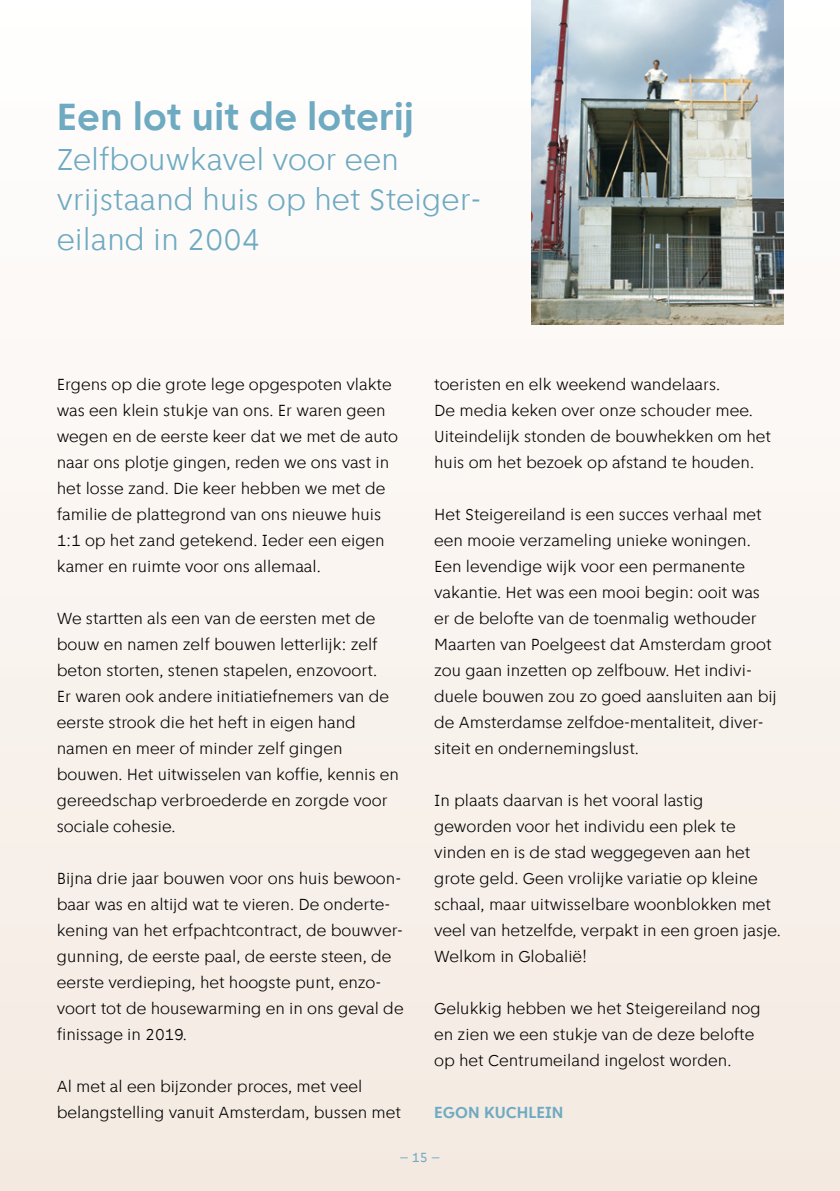
<style>
.page{position:relative;width:840px;height:1191px;background:#fff}
.page>*{position:absolute;margin:0;border:0;box-sizing:border-box;transform-origin:0 0}
.t1{font:700 40px "Amsterdam Sans";color:#6eaac1}
.t2{font:300 32px/40px "Amsterdam Sans";color:#6eaac1}
.t3{font:300 17px/26px "Amsterdam Sans";color:#000}
.t4{font:700 17px "Amsterdam Sans";color:#6eaac1}
.t5{font:14px "Amsterdam Sans";color:#6eaac1}
</style>
<div class="page">
<div style="left:0;top:0;width:839px;height:1191px;background:linear-gradient(to bottom,#fffffe,#f4eae1)"></div>
<img style="left:531px;top:0;width:251px;height:325px">
<h1 class="t1" style="left:57px;top:93px;width:359px">Een lot uit de loterij</h1>
<h2 class="t2" style="left:57px;top:139px;width:426px">Zelfbouwkavel voor een vrijstaand huis op het Steiger&shy;eiland in 2004</h2>
<p class="t3" style="left:57px;top:371px;width:343px">Ergens op die grote lege opgespoten vlakte was een klein stukje van ons. Er waren geen wegen en de eerste keer dat we met de auto naar ons plotje gingen, reden we ons vast in het losse zand. Die keer hebben we met de familie de plattegrond van ons nieuwe huis 1:1 op het zand getekend. Ieder een eigen kamer en ruimte voor ons allemaal.</p>
<p class="t3" style="left:57px;top:605px;width:343px">We startten als een van de eersten met de bouw en namen zelf bouwen letterlijk: zelf beton storten, stenen stapelen, enzovoort.<br>Er waren ook andere initiatiefnemers van de eerste strook die het heft in eigen hand namen en meer of minder zelf gingen bouwen. Het uitwisselen van koffie, kennis en gereedschap verbroederde en zorgde voor sociale cohesie.</p>
<p class="t3" style="left:57px;top:865px;width:348px">Bijna drie jaar bouwen voor ons huis bewoon&shy;baar was en altijd wat te vieren. De onderte&shy;kening van het erfpachtcontract, de bouwver&shy;gunning, de eerste paal, de eerste steen, de eerste verdieping, het hoogste punt, enzo&shy;voort tot de housewarming en in ons geval de finissage in 2019.</p>
<p class="t3" style="left:57px;top:1073px;width:345px">Al met al een bijzonder proces, met veel belangstelling vanuit Amsterdam, bussen met</p>
<p class="t3" style="left:434px;top:371px;width:338px">toeristen en elk weekend wandelaars.<br>De media keken over onze schouder mee.<br>Uiteindelijk stonden de bouwhekken om het huis om het bezoek op afstand te houden.</p>
<p class="t3" style="left:434px;top:501px;width:344px">Het Steigereiland is een succes verhaal met een mooie verzameling unieke woningen.<br>Een levendige wijk voor een permanente vakantie. Het was een mooi begin: ooit was er de belofte van de toenmalig wethouder Maarten van Poelgeest dat Amsterdam groot zou gaan inzetten op zelfbouw. Het indivi&shy;duele bouwen zou zo goed aansluiten aan bij de Amsterdamse zelfdoe-mentaliteit, diver&shy;siteit en ondernemingslust.</p>
<p class="t3" style="left:434px;top:787px;width:348px">In plaats daarvan is het vooral lastig geworden voor het individu een plek te vinden en is de stad weggegeven aan het grote geld. Geen vrolijke variatie op kleine schaal, maar uitwisselbare woonblokken met veel van hetzelfde, verpakt in een groen jasje.<br>Welkom in Globalië!</p>
<p class="t3" style="left:434px;top:995px;width:328px">Gelukkig hebben we het Steigereiland nog en zien we een stukje van de deze belofte op het Centrumeiland ingelost worden.</p>
<p class="t4" style="left:434px;top:1102px;width:131px">EGON KUCHLEIN</p>
<p class="t5" style="left:399px;top:1149px;width:42px">– 15 –</p>
</div>
